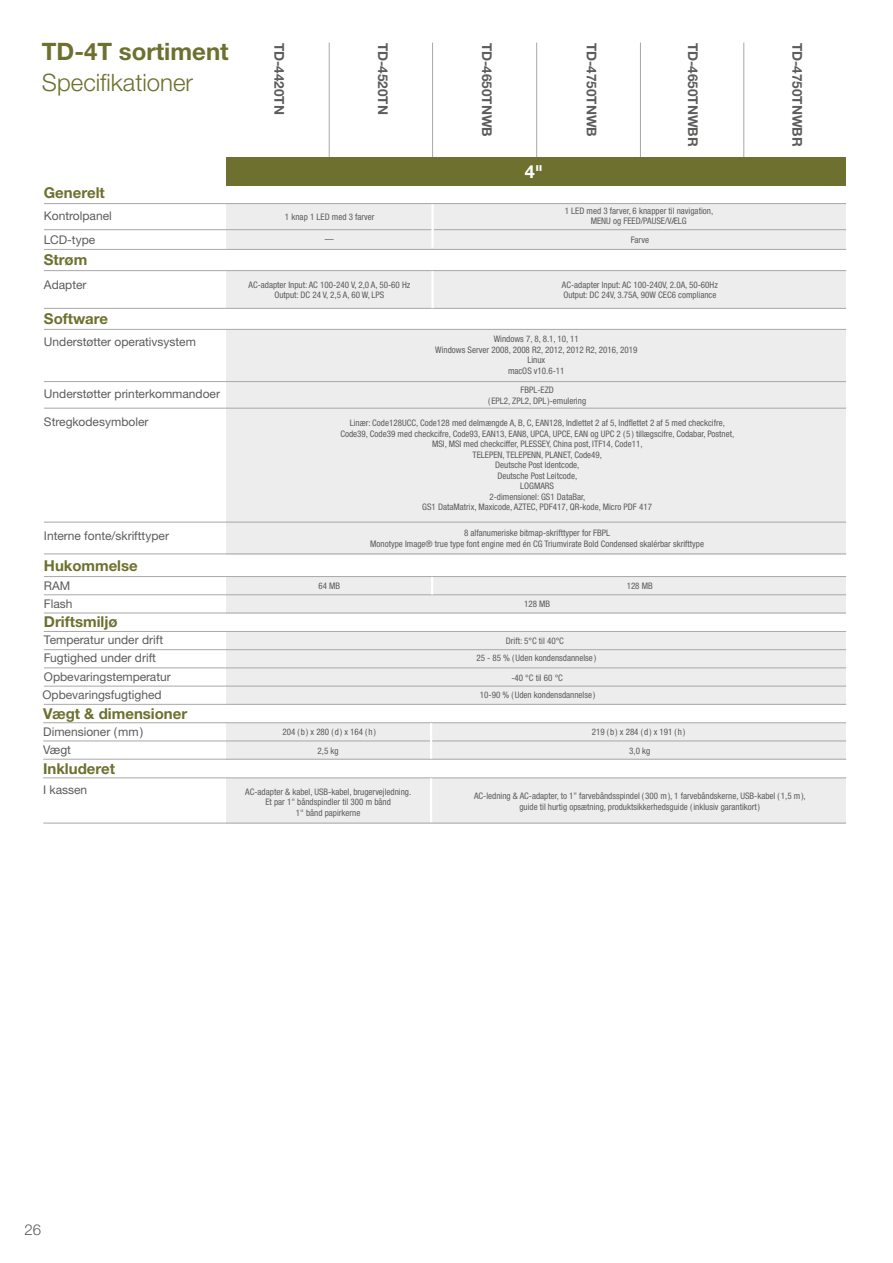
<style>
.page{position:relative;width:893px;height:1263px;background:#fff}
.page>*{position:absolute;margin:0;border:0;box-sizing:border-box;transform-origin:0 0}
.t1{font:300 24px "Helvetica Neue LTW1 G";color:#6d702e}
.t2{font:700 24px "Helvetica Neue LTW1 G";color:#6d702e}
.t3{font:700 18px "Helvetica Neue LTW1 G";color:#fff}
.t4{font:700 15px "Helvetica Neue LTW1 G";color:#6d702e}
.t5{font:300 15px "Helvetica Neue LTW1 G";color:#5c5c5b}
.t6{font:700 13.5px "Helvetica Neue LTW1 G";color:#5c5c5b}
.t7{font:12px/17.9px "Helvetica Neue LTW1 G";color:#5c5c5b}
.t8{font:condensed 9px/10.5px "Helvetica Neue LTW1 G";color:#5c5c5b;text-align:center}
</style>
<div class="page">
<hr style="left:640px;top:43px;width:1px;height:125px;background:#a8a8a7">
<hr style="left:432px;top:43px;width:1px;height:125px;background:#a8a8a7">
<hr style="left:536px;top:43px;width:1px;height:135px;background:#a8a8a7">
<hr style="left:743px;top:43px;width:1px;height:125px;background:#a8a8a7">
<hr style="left:329px;top:43px;width:1px;height:131px;background:#a8a8a7">
<div style="left:226px;top:271px;width:620px;height:38px;background:#ededed"></div>
<div style="left:226px;top:632px;width:620px;height:72px;background:#ededed"></div>
<div style="left:226px;top:577px;width:620px;height:36px;background:#ededed"></div>
<div style="left:226px;top:329px;width:620px;height:225px;background:#ededed"></div>
<div style="left:226px;top:203px;width:620px;height:47px;background:#ededed"></div>
<hr style="left:44px;top:229px;width:802px;height:1px;background:#a8a8a7">
<hr style="left:44px;top:249px;width:802px;height:1px;background:#a8a8a7">
<hr style="left:44px;top:270px;width:802px;height:1px;background:#a8a8a7">
<hr style="left:44px;top:203px;width:802px;height:1px;background:#a8a8a7">
<hr style="left:44px;top:308px;width:802px;height:1px;background:#a8a8a7">
<hr style="left:44px;top:329px;width:802px;height:1px;background:#a8a8a7">
<hr style="left:44px;top:381px;width:802px;height:1px;background:#a8a8a7">
<hr style="left:44px;top:522px;width:802px;height:1px;background:#a8a8a7">
<hr style="left:44px;top:408px;width:802px;height:1px;background:#a8a8a7">
<hr style="left:44px;top:576px;width:802px;height:1px;background:#a8a8a7">
<hr style="left:44px;top:594px;width:802px;height:1px;background:#a8a8a7">
<hr style="left:44px;top:613px;width:802px;height:1px;background:#a8a8a7">
<hr style="left:44px;top:631px;width:802px;height:1px;background:#a8a8a7">
<hr style="left:44px;top:667px;width:802px;height:1px;background:#a8a8a7">
<hr style="left:44px;top:686px;width:802px;height:1px;background:#a8a8a7">
<hr style="left:44px;top:704px;width:802px;height:1px;background:#a8a8a7">
<hr style="left:44px;top:649px;width:802px;height:1px;background:#a8a8a7">
<hr style="left:44px;top:553px;width:802px;height:1px;background:#a8a8a7">
<svg style="left:431px;top:577px;width:2px;height:17px"></svg>
<div style="left:226px;top:723px;width:620px;height:36px;background:#ededed"></div>
<hr style="left:43px;top:722px;width:803px;height:1px;background:#a8a8a7">
<hr style="left:43px;top:740px;width:803px;height:1px;background:#a8a8a7">
<hr style="left:43px;top:759px;width:803px;height:1px;background:#a8a8a7">
<hr style="left:430px;top:723px;width:2px;height:36px;background:#fff">
<div style="left:226px;top:778px;width:620px;height:45px;background:#ededed"></div>
<hr style="left:43px;top:777px;width:803px;height:1px;background:#a8a8a7">
<hr style="left:430px;top:778px;width:2px;height:45px;background:#fff">
<hr style="left:43px;top:823px;width:803px;height:1px;background:#a8a8a7">
<div style="left:226px;top:157px;width:620px;height:29px;background:#6d702e"></div>
<hr style="left:431px;top:204px;width:3px;height:44px;background:#fff">
<hr style="left:431px;top:271px;width:3px;height:37px;background:#fff">
<h1 class="t2" style="left:42px;top:36px;width:188px">TD-4T sortiment</h1>
<h1 class="t1" style="left:42px;top:68px;width:153px">Specifikationer</h1>
<h3 class="t4" style="left:44px;top:183px;width:62px">Generelt</h3>
<h3 class="t7" style="left:44px;top:203px;width:69px;line-height:24.5px">Kontrolpanel<br>LCD-type</h3>
<h3 class="t7" style="left:44px;top:275px;width:44px">Adapter</h3>
<h3 class="t4" style="left:44px;top:251px;width:45px">Strøm</h3>
<h3 class="t4" style="left:44px;top:309px;width:66px">Software</h3>
<h3 class="t7" style="left:44px;top:333px;width:153px">Understøtter operativsystem</h3>
<h3 class="t6" style="left:288px;top:43px;width:74px;rotate:90deg">TD-4420TN</h3>
<h3 class="t6" style="left:391px;top:43px;width:74px;rotate:90deg">TD-4520TN</h3>
<h3 class="t6" style="left:495px;top:43px;width:96px;rotate:90deg">TD-4650TNWB</h3>
<h3 class="t6" style="left:600px;top:43px;width:96px;rotate:90deg">TD-4750TNWB</h3>
<h3 class="t6" style="left:701px;top:43px;width:106px;rotate:90deg">TD-4650TNWBR</h3>
<h3 class="t6" style="left:806px;top:43px;width:106px;rotate:90deg">TD-4750TNWBR</h3>
<h2 class="t3" style="left:525px;top:161px;width:20px">4"</h2>
<p class="t8" style="left:285px;top:211px;width:91px">1 knap 1 LED med 3 farver</p>
<p class="t8" style="left:325px;top:234px;width:10px">—</p>
<p class="t8" style="left:249px;top:279px;width:163px">AC-adapter Input: AC 100-240 V, 2,0 A, 50-60 Hz<br>Output: DC 24 V, 2,5 A, 60 W, LPS</p>
<p class="t8" style="left:565px;top:205px;width:150px">1 LED med 3 farver, 6 knapper til navigation,<br>MENU og FEED/PAUSE/VÆLG</p>
<p class="t8" style="left:631px;top:235px;width:20px">Farve</p>
<p class="t8" style="left:562px;top:279px;width:158px;text-align:left">AC-adapter Input: AC 100-240V, 2.0A, 50-60Hz<br>Output: DC 24V, 3.75A, 90W CEC6 compliance</p>
<p class="t8" style="left:435px;top:334px;width:204px">Windows 7, 8, 8.1, 10, 11<br>Windows Server 2008, 2008 R2, 2012, 2012 R2, 2016, 2019<br>Linux<br>macOS v10.6-11</p>
<h3 class="t7" style="left:44px;top:385px;width:178px">Understøtter printerkommandoer</h3>
<p class="t8" style="left:488px;top:385px;width:100px">FBPL-EZD<br>( EPL2, ZPL2, DPL )-emulering</p>
<h3 class="t7" style="left:44px;top:412px;width:106px">Stregkodesymboler</h3>
<p class="t8" style="left:340px;top:418px;width:395px">Linær: Code128UCC, Code128 med delmængde A, B, C, EAN128, Indlettet 2 af 5, Indflettet 2 af 5 med checkcifre, Code39, Code39 med checkcifre, Code93, EAN13, EAN8, UPCA, UPCE, EAN og UPC 2 ( 5 ) tillægscifre, Codabar, Postnet, MSI, MSI med checkciffer, PLESSEY, China post, ITF14, Code11,<br>TELEPEN, TELEPENN, PLANET, Code49,<br>Deutsche Post Identcode,<br>Deutsche Post Leitcode,<br>LOGMARS<br>2-dimensionel: GS1 DataBar,<br>GS1 DataMatrix, Maxicode, AZTEC, PDF417, QR-kode, Micro PDF 417</p>
<h3 class="t7" style="left:44px;top:527px;width:127px">Interne fonte/skrifttyper</h3>
<p class="t8" style="left:370px;top:528px;width:335px">8 alfanumeriske bitmap-skrifttyper for FBPL<br>Monotype Image® true type font engine med én CG Triumvirate Bold Condensed skalérbar skrifttype</p>
<h3 class="t4" style="left:44px;top:556px;width:95px">Hukommelse</h3>
<h3 class="t7" style="left:44px;top:576px;width:30px">RAM<br>Flash</h3>
<h3 class="t4" style="left:44px;top:613px;width:75px">Driftsmiljø</h3>
<h3 class="t7" style="left:44px;top:631px;width:121px">Temperatur under drift<br>Fugtighed under drift</h3>
<p class="t8" style="left:506px;top:635px;width:59px">Drift: 5°C til 40°C</p>
<h3 class="t7" style="left:43px;top:668px;width:130px">Opbevaringstemperatur<br>Opbevaringsfugtighed</h3>
<p class="t8" style="left:318px;top:580px;width:23px">64 MB</p>
<p class="t8" style="left:524px;top:599px;width:28px">128 MB</p>
<p class="t8" style="left:476px;top:648px;width:121px;line-height:19.5px">25 - 85 % (Uden kondensdannelse ) -40 °C til 60 °C</p>
<p class="t8" style="left:480px;top:690px;width:117px">10-90 % (Uden kondensdannelse )</p>
<p class="t8" style="left:627px;top:580px;width:28px">128 MB</p>
<h3 class="t4" style="left:43px;top:704px;width:146px">Vægt &amp; dimensioner</h3>
<h3 class="t7" style="left:43px;top:723px;width:102px">Dimensioner (mm)<br>Vægt</h3>
<p class="t8" style="left:282px;top:727px;width:95px">204 (b) x 280 (d) x 164 (h)</p>
<p class="t8" style="left:318px;top:745px;width:23px">2,5 kg</p>
<h3 class="t4" style="left:43px;top:759px;width:74px">Inkluderet</h3>
<h3 class="t7" style="left:43px;top:781px;width:46px">I kassen</h3>
<p class="t8" style="left:245px;top:786px;width:168px">AC-adapter &amp; kabel, USB-kabel, brugervejledning.<br>Et par 1" båndspindler til 300 m bånd<br>1" bånd papirkerne</p>
<p class="t8" style="left:592px;top:727px;width:95px">219 (b) x 284 (d) x 191 (h)</p>
<p class="t8" style="left:629px;top:745px;width:23px">3,0 kg</p>
<p class="t8" style="left:474px;top:791px;width:333px">AC-ledning &amp; AC-adapter, to 1” farvebåndsspindel ( 300 m), 1 farvebåndskerne, USB-kabel ( 1,5 m), guide til hurtig opsætning, produktsikkerhedsguide ( inklusiv garantikort)</p>
<h3 class="t5" style="left:25px;top:1221px;width:18px">26</h3>
</div>
